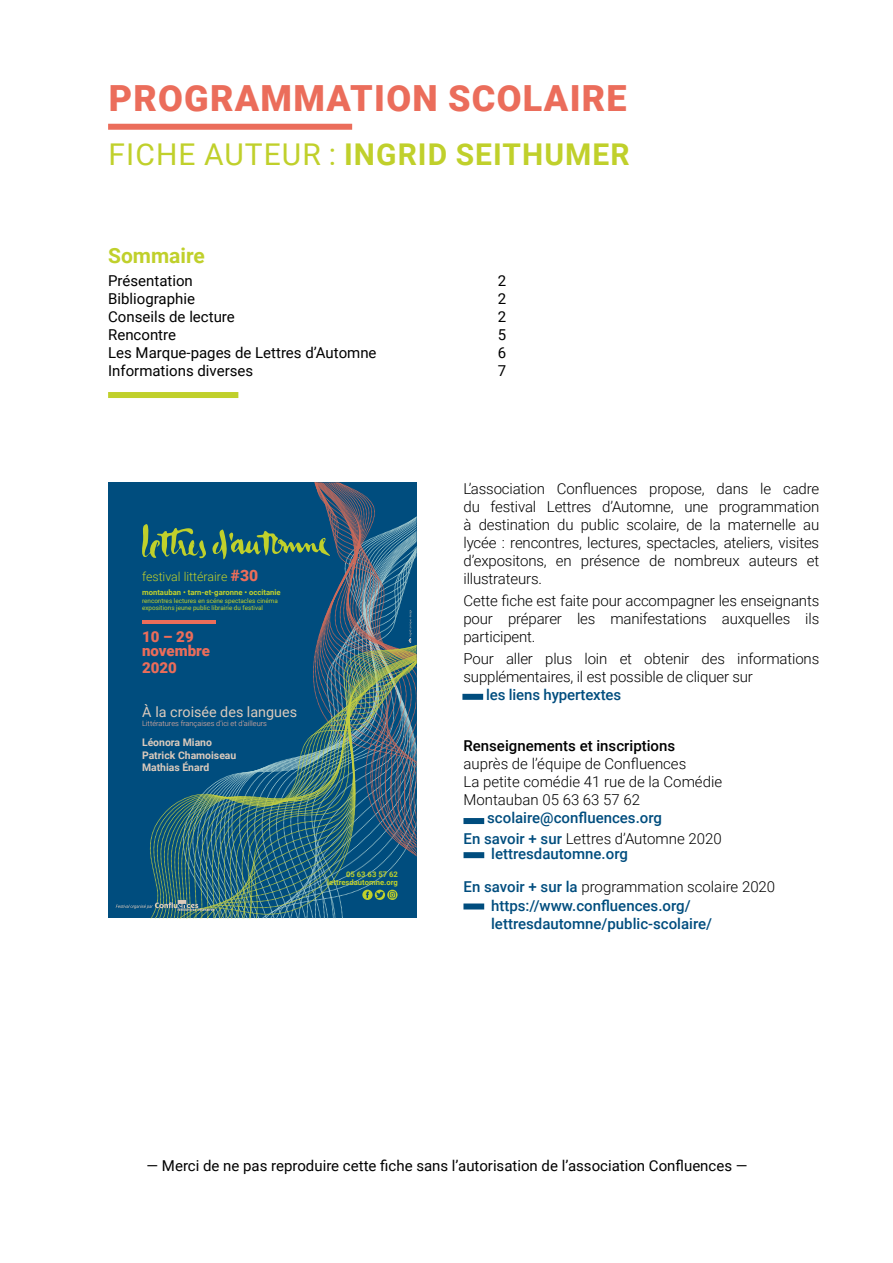
<style>
.page{position:relative;width:893px;height:1263px;background:#fff}
.page>*{position:absolute;margin:0;border:0;box-sizing:border-box;transform-origin:0 0}
.t1{font:900 36px "Roboto";letter-spacing:.035em;color:#eb6d5b}
.t2{font:700 30px "Roboto";letter-spacing:.035em;color:#c0d02b}
.t3{font:700 21px "Roboto";color:#c0d02b}
.t4{font:300 15px/18px "Roboto";letter-spacing:-.01em;color:#000;text-align:justify}
.t5{font:15px "Roboto";color:#000}
.t6{font:500 15px/18px "Roboto";color:#004d7e}
.t7{font:500 15px "Roboto";color:#000}
.t8{font:900 15px/13.6px "Roboto";color:#eb6d5a}
.t9{font:14.4px "Roboto";color:#dbcabc}
.t10{font:300 12.45px "Roboto";color:#c0d02b}
.t11{font:700 10.5px/12.5px "Roboto";color:#dbcabc}
.t12{font:700 7.65px/7.8px "Roboto";color:#c0d02b;text-align:right}
.t13{font:300 7.35px "Roboto";color:#f6b5a2}
.t14{font:6.3px/6.9px "Roboto";color:#c0d02b}
.s1{font-weight:400}
.s2{font-weight:900;font-size:15.6px;color:#eb6d5a}
.s3{font-weight:500;color:#004d7e}
</style>
<div class="page">
<svg style="left:108px;top:626px;width:308px;height:292px;background:#0d567e"></svg>
<svg style="left:116px;top:482px;width:301px;height:429px;background:#1c5c7c"></svg>
<div style="left:108px;top:392px;width:130px;height:6px;background:#c0d02b"></div>
<div style="left:108px;top:124px;width:244px;height:6px;background:#eb6d5b"></div>
<div style="left:464px;top:852px;width:20px;height:6px;background:#004d7e"></div>
<div style="left:463px;top:903px;width:21px;height:6px;background:#004d7e"></div>
<div style="left:462px;top:694px;width:21px;height:6px;background:#004d7e"></div>
<div style="left:463px;top:818px;width:21px;height:6px;background:#004d7e"></div>
<p class="t1" style="left:109px;top:73px;width:520px">PROGRAMMATION SCOLAIRE</p>
<p class="t2" style="left:109px;top:133px;width:522px"><span class="s1">FICHE AUTEUR :</span> INGRID SEITHUMER</p>
<p class="t3" style="left:108px;top:241px;width:98px">Sommaire</p>
<p class="t5" style="left:108px;top:270px;width:86px">Présentation</p>
<p class="t5" style="left:498px;top:270px;width:10px">2</p>
<p class="t5" style="left:108px;top:288px;width:88px">Bibliographie</p>
<p class="t5" style="left:498px;top:288px;width:10px">2</p>
<p class="t5" style="left:108px;top:306px;width:128px">Conseils de lecture</p>
<p class="t5" style="left:498px;top:306px;width:10px">2</p>
<p class="t5" style="left:108px;top:324px;width:69px">Rencontre</p>
<p class="t5" style="left:498px;top:324px;width:10px">5</p>
<p class="t5" style="left:108px;top:342px;width:270px">Les Marque-pages de Lettres d’Automne</p>
<p class="t5" style="left:498px;top:342px;width:10px">6</p>
<p class="t5" style="left:108px;top:360px;width:147px">Informations diverses</p>
<p class="t5" style="left:498px;top:360px;width:10px">7</p>
<p class="t10" style="left:142px;top:567px;width:118px">festival littéraire <span class="s2">#30</span></p>
<p class="t12" style="left:142px;top:588px;width:140px">montauban • tarn-et-garonne • occitanie</p>
<p class="t14" style="left:142px;top:597px;width:137px">rencontres lectures en scéne spectacles cinéma expositions jeune public librairie du festival</p>
<p class="t8" style="left:142px;top:630px;width:69px">10 – 29 novembre</p>
<p class="t8" style="left:142px;top:661px;width:36px">2020</p>
<p class="t9" style="left:142px;top:702px;width:156px">À la croisée des langues</p>
<p class="t13" style="left:142px;top:718px;width:126px">Littératures françaises d’ici et d’ailleurs</p>
<p class="t11" style="left:142px;top:736px;width:96px">Léonora Miano<br>Patrick Chamoiseau<br>Mathias Énard</p>
<p class="t12" style="left:327px;top:870px;width:72px">05 63 63 57 62 lettresdautomne.org</p>
<p class="t4" style="left:463px;top:479px;width:357px">L’association Confluences propose, dans le cadre du festival Lettres d’Automne, une programmation à destination du public scolaire, de la maternelle au lycée : rencontres, lectures, spectacles, ateliers, visites d’expositons, en présence de nombreux auteurs et illustrateurs.</p>
<p class="t4" style="left:463px;top:591px;width:357px">Cette fiche est faite pour accompagner les enseignants pour préparer les manifestations auxquelles ils participent.</p>
<p class="t4" style="left:463px;top:649px;width:357px">Pour aller plus loin et obtenir des informations supplémentaires, il est possible de cliquer sur</p>
<p class="t6" style="left:486px;top:685px;width:137px">les liens hypertextes</p>
<p class="t7" style="left:463px;top:736px;width:213px">Renseignements et inscriptions</p>
<p class="t4" style="left:463px;top:754px;width:224px">auprès de l’équipe de Confluences</p>
<p class="t4" style="left:463px;top:772px;width:260px">La petite comédie 41 rue de la Comédie</p>
<p class="t4" style="left:463px;top:790px;width:178px">Montauban 05 63 63 57 62</p>
<p class="t6" style="left:487px;top:808px;width:176px">scolaire@confluences.org</p>
<p class="t4" style="left:464px;top:829px;width:260px"><span class="s3">En savoir + sur</span> Lettres d’Automne 2020</p>
<p class="t4" style="left:464px;top:877px;width:313px"><span class="s3">En savoir + sur la</span> programmation scolaire 2020</p>
<p class="t6" style="left:491px;top:844px;width:138px">lettresdautomne.org</p>
<p class="t6" style="left:491px;top:896px;width:223px">https://www.confluences.org/ lettresdautomne/public-scolaire/</p>
<p class="t5" style="left:147px;top:1155px;width:602px">— Merci de ne pas reproduire cette fiche sans l’autorisation de l’association Confluences —</p>
</div>
